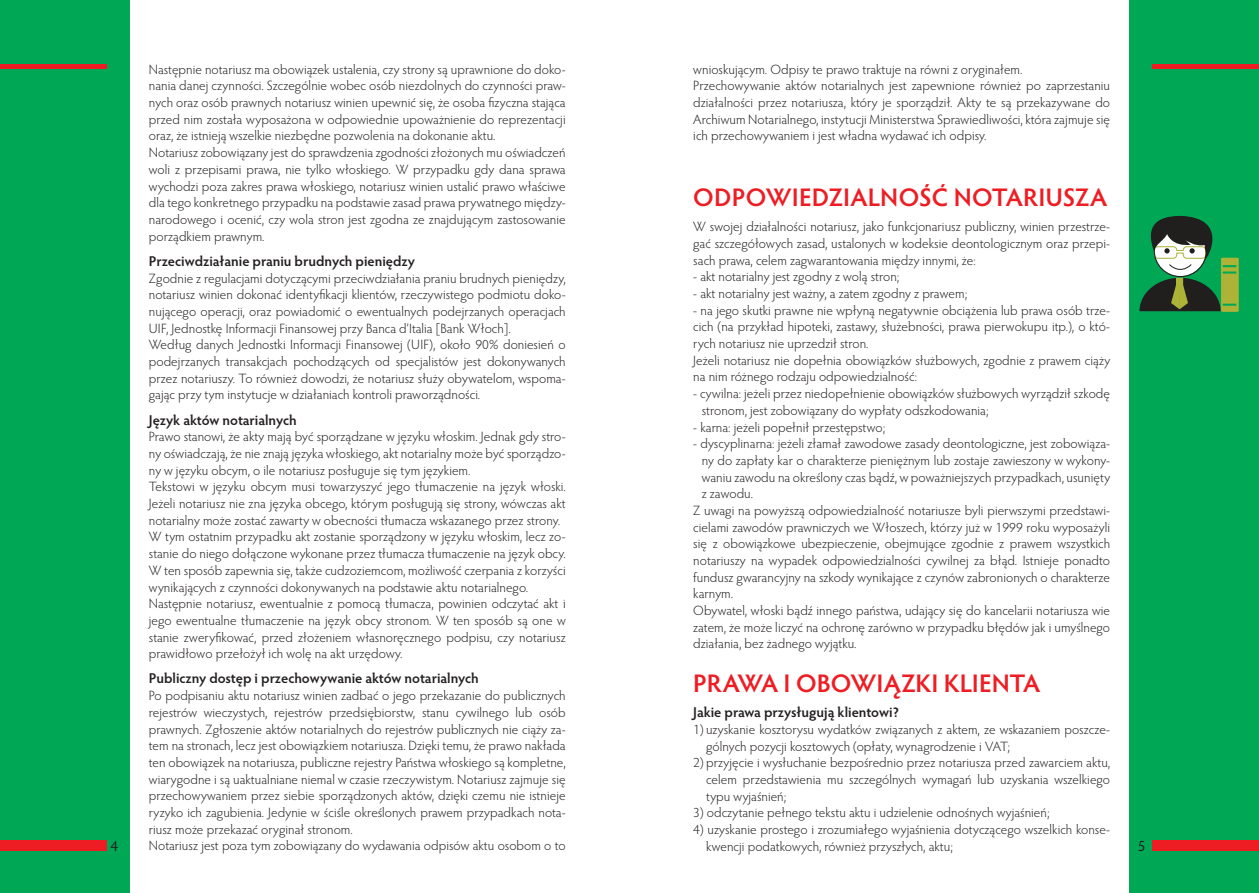
<style>
.page{position:relative;width:1259px;height:893px;background:#fff}
.page>*{position:absolute;margin:0;border:0;box-sizing:border-box;transform-origin:0 0}
.t1{font:600 25.5px "Hypatia Sans Pro";color:#ee1d23}
.t2{font:15px "Hypatia Sans Pro";color:#231f20}
.t3{font:600 14.25px "Hypatia Sans Pro";letter-spacing:-.005em;color:#231f20}
.t4{font:300 13.5px/16.6px "Hypatia Sans Pro";letter-spacing:.005em;color:#231f20}
</style>
<div class="page">
<div style="left:0;top:0;width:130px;height:893px;background:#00a855"></div>
<div style="left:1129px;top:0;width:130px;height:893px;background:#00a855"></div>
<div style="left:0;top:840px;width:106px;height:10px;background:#ee1d23"></div>
<hr style="left:0;top:64px;width:106px;height:4px;background:#ee1d23">
<div style="left:1152px;top:840px;width:107px;height:10px;background:#ee1d23"></div>
<hr style="left:1152px;top:64px;width:107px;height:4px;background:#ee1d23">
<svg style="left:1139px;top:216px;width:99px;height:96px"></svg>
<p class="t4" style="left:149px;top:60px;width:418px">Następnie notariusz ma obowiązek ustalenia, czy strony są uprawnione do doko&shy;nania danej czynności. Szczególnie wobec osób niezdolnych do czynności praw&shy;nych oraz osób prawnych notariusz winien upewnić się, że osoba fizyczna stająca przed nim została wyposażona w odpowiednie upoważnienie do reprezentacji oraz, że istnieją wszelkie niezbędne pozwolenia na dokonanie aktu.<br>Notariusz zobowiązany jest do sprawdzenia zgodności złożonych mu oświadczeń woli z przepisami prawa, nie tylko włoskiego. W przypadku gdy dana sprawa wychodzi poza zakres prawa włoskiego, notariusz winien ustalić prawo właściwe dla tego konkretnego przypadku na podstawie zasad prawa prywatnego między&shy;narodowego i ocenić, czy wola stron jest zgodna ze znajdującym zastosowanie porządkiem prawnym.</p>
<p class="t3" style="left:149px;top:251px;width:268px">Przeciwdziałanie praniu brudnych pieniędzy</p>
<p class="t4" style="left:149px;top:269px;width:418px">Zgodnie z regulacjami dotyczącymi przeciwdziałania praniu brudnych pieniędzy, notariusz winien dokonać identyfikacji klientów, rzeczywistego podmiotu doko&shy;nującego operacji, oraz powiadomić o ewentualnych podejrzanych operacjach UIF, Jednostkę Informacji Finansowej przy Banca d’Italia [Bank Włoch].<br>Według danych Jednostki Informacji Finansowej (UIF), około 90% doniesień o podejrzanych transakcjach pochodzących od specjalistów jest dokonywanych przez notariuszy. To również dowodzi, że notariusz służy obywatelom, wspoma&shy;gając przy tym instytucje w działaniach kontroli praworządności.</p>
<p class="t3" style="left:149px;top:410px;width:149px">Język aktów notarialnych</p>
<p class="t4" style="left:149px;top:428px;width:418px">Prawo stanowi, że akty mają być sporządzane w języku włoskim. Jednak gdy stro&shy;ny oświadczają, że nie znają języka włoskiego, akt notarialny może być sporządzo&shy;ny w języku obcym, o ile notariusz posługuje się tym językiem.<br>Tekstowi w języku obcym musi towarzyszyć jego tłumaczenie na język włoski.<br>Jeżeli notariusz nie zna języka obcego, którym posługują się strony, wówczas akt notarialny może zostać zawarty w obecności tłumacza wskazanego przez strony.<br>W tym ostatnim przypadku akt zostanie sporządzony w języku włoskim, lecz zo&shy;stanie do niego dołączone wykonane przez tłumacza tłumaczenie na język obcy.<br>W ten sposób zapewnia się, także cudzoziemcom, możliwość czerpania z korzyści wynikających z czynności dokonywanych na podstawie aktu notarialnego.<br>Następnie notariusz, ewentualnie z pomocą tłumacza, powinien odczytać akt i jego ewentualne tłumaczenie na język obcy stronom. W ten sposób są one w stanie zweryfikować, przed złożeniem własnoręcznego podpisu, czy notariusz prawidłowo przełożył ich wolę na akt urzędowy.</p>
<p class="t3" style="left:149px;top:669px;width:331px">Publiczny dostęp i przechowywanie aktów notarialnych</p>
<p class="t4" style="left:149px;top:687px;width:418px">Po podpisaniu aktu notariusz winien zadbać o jego przekazanie do publicznych rejestrów wieczystych, rejestrów przedsiębiorstw, stanu cywilnego lub osób prawnych. Zgłoszenie aktów notarialnych do rejestrów publicznych nie ciąży za&shy;tem na stronach, lecz jest obowiązkiem notariusza. Dzięki temu, że prawo nakłada ten obowiązek na notariusza, publiczne rejestry Państwa włoskiego są kompletne, wiarygodne i są uaktualniane niemal w czasie rzeczywistym. Notariusz zajmuje się przechowywaniem przez siebie sporządzonych aktów, dzięki czemu nie istnieje ryzyko ich zagubienia. Jedynie w ściśle określonych prawem przypadkach nota&shy;riusz może przekazać oryginał stronom.<br>Notariusz jest poza tym zobowiązany do wydawania odpisów aktu osobom o to</p>
<p class="t4" style="left:693px;top:60px;width:418px">wnioskującym. Odpisy te prawo traktuje na równi z oryginałem.<br>Przechowywanie aktów notarialnych jest zapewnione również po zaprzestaniu działalności przez notariusza, który je sporządził. Akty te są przekazywane do Archiwum Notarialnego, instytucji Ministerstwa Sprawiedliwości, która zajmuje się ich przechowywaniem i jest władna wydawać ich odpisy.</p>
<h1 class="t1" style="left:693px;top:180px;width:415px">ODPOWIEDZIALNOŚĆ NOTARIUSZA</h1>
<p class="t4" style="left:693px;top:218px;width:418px;text-align:justify">W swojej działalności notariusz, jako funkcjonariusz publiczny, winien przestrze&shy;gać szczegółowych zasad, ustalonych w kodeksie deontologicznym oraz przepi&shy;sach prawa, celem zagwarantowania między innymi, że:</p>
<p class="t4" style="left:693px;top:268px;width:208px">- akt notarialny jest zgodny z wolą stron;</p>
<p class="t4" style="left:693px;top:285px;width:275px">- akt notarialny jest ważny, a zatem zgodny z prawem;</p>
<p class="t4" style="left:693px;top:301px;width:418px">- na jego skutki prawne nie wpłyną negatywnie obciążenia lub prawa osób trze&shy;cich (na przykład hipoteki, zastawy, służebności, prawa pierwokupu itp.), o któ&shy;rych notariusz nie uprzedził stron.<br>Jeżeli notariusz nie dopełnia obowiązków służbowych, zgodnie z prawem ciąży na nim różnego rodzaju odpowiedzialność:</p>
<p class="t4" style="left:702px;top:385px;width:410px;text-indent:-9px">- cywilna: jeżeli przez niedopełnienie obowiązków służbowych wyrządził szkodę stronom, jest zobowiązany do wypłaty odszkodowania;</p>
<p class="t4" style="left:693px;top:418px;width:194px">- karna: jeżeli popełnił przestępstwo;</p>
<p class="t4" style="left:693px;top:435px;width:418px">- dyscyplinarna: jeżeli złamał zawodowe zasady deontologiczne, jest zobowiąza-</p>
<p class="t4" style="left:702px;top:452px;width:410px">ny do zapłaty kar o charakterze pieniężnym lub zostaje zawieszony w wykony-</p>
<p class="t4" style="left:702px;top:468px;width:410px">waniu zawodu na określony czas bądź, w poważniejszych przypadkach, usunięty</p>
<p class="t4" style="left:702px;top:485px;width:53px">z zawodu.</p>
<p class="t4" style="left:693px;top:502px;width:418px">Z uwagi na powyższą odpowiedzialność notariusze byli pierwszymi przedstawi-</p>
<p class="t4" style="left:693px;top:518px;width:418px">cielami zawodów prawniczych we Włoszech, którzy już w 1999 roku wyposażyli</p>
<p class="t4" style="left:693px;top:535px;width:418px">się z obowiązkowe ubezpieczenie, obejmujące zgodnie z prawem wszystkich</p>
<p class="t4" style="left:693px;top:552px;width:418px">notariuszy na wypadek odpowiedzialności cywilnej za błąd. Istnieje ponadto</p>
<p class="t4" style="left:693px;top:568px;width:418px">fundusz gwarancyjny na szkody wynikające z czynów zabronionych o charakterze</p>
<p class="t4" style="left:693px;top:585px;width:41px">karnym.</p>
<p class="t4" style="left:693px;top:602px;width:418px">Obywatel, włoski bądź innego państwa, udający się do kancelarii notariusza wie</p>
<p class="t4" style="left:693px;top:619px;width:418px">zatem, że może liczyć na ochronę zarówno w przypadku błędów jak i umyślnego</p>
<p class="t4" style="left:693px;top:635px;width:165px">działania, bez żadnego wyjątku.</p>
<h1 class="t1" style="left:693px;top:666px;width:349px">PRAWA I OBOWIĄZKI KLIENTA</h1>
<p class="t3" style="left:693px;top:703px;width:207px">Jakie prawa przysługują klientowi?</p>
<p class="t4" style="left:706px;top:721px;width:405px;text-indent:-13px">1) uzyskanie kosztorysu wydatków związanych z aktem, ze wskazaniem poszcze&shy;gólnych pozycji kosztowych (opłaty, wynagrodzenie i VAT;</p>
<p class="t4" style="left:706px;top:754px;width:405px;text-align:justify;text-indent:-13px">2) przyjęcie i wysłuchanie bezpośrednio przez notariusza przed zawarciem aktu, celem przedstawienia mu szczególnych wymagań lub uzyskania wszelkiego typu wyjaśnień;</p>
<p class="t4" style="left:693px;top:804px;width:358px">3) odczytanie pełnego tekstu aktu i udzielenie odnośnych wyjaśnień;</p>
<p class="t4" style="left:706px;top:821px;width:405px;text-indent:-13px">4) uzyskanie prostego i zrozumiałego wyjaśnienia dotyczącego wszelkich konse&shy;kwencji podatkowych, również przyszłych, aktu;</p>
<p class="t2" style="left:111px;top:836px;width:9px">4</p>
<p class="t2" style="left:1137px;top:836px;width:9px">5</p>
</div>
